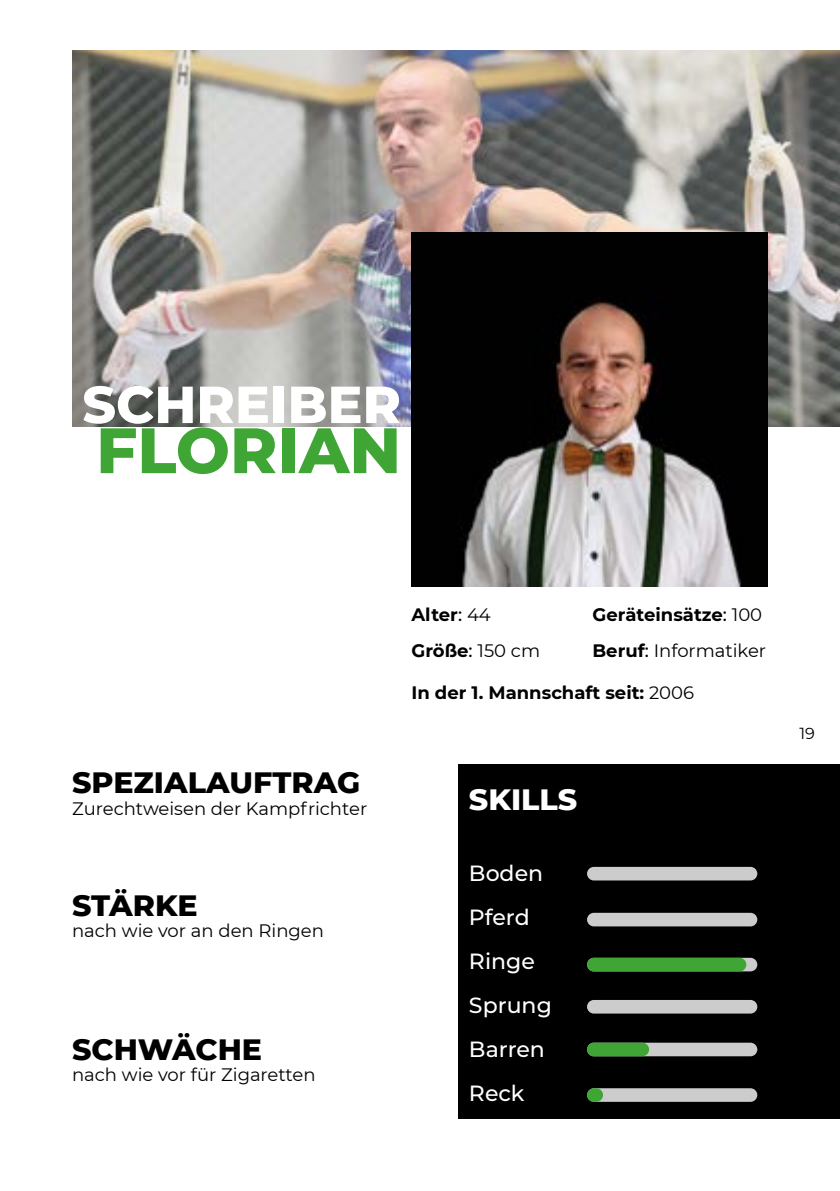
<style>
.page{position:relative;width:840px;height:1191px;background:#fff}
.page>*{position:absolute;margin:0;border:0;box-sizing:border-box;transform-origin:0 0}
.t1{font:800 64px "Montserrat";color:#3fa535}
.t2{font:800 52px "Montserrat";color:#fff}
.t3{font:800 30px "Montserrat";color:#000}
.t4{font:800 30px "Montserrat";color:#fff}
.t5{font:500 22px/44px "Montserrat";color:#fff}
.t6{font:700 18px/36px "Montserrat";color:#000}
.t7{font:18px "Montserrat";color:#000}
.t8{font:16px "Montserrat";color:#000}
.s1{font-weight:500}
.s2{font-weight:400}
</style>
<div class="page">
<img style="left:72px;top:50px;width:767px;height:377px">
<div style="left:458px;top:764px;width:381px;height:355px;background:#000"></div>
<div style="left:586px;top:867px;width:170px;height:13px;background:#ccc;border-radius:7px"></div>
<div style="left:586px;top:912px;width:170px;height:14px;background:#ccc;border-radius:7px"></div>
<div style="left:586px;top:957px;width:170px;height:14px;background:#ccc;border-radius:7px"></div>
<div style="left:586px;top:1000px;width:170px;height:13px;background:#ccc;border-radius:7px"></div>
<div style="left:586px;top:1042px;width:170px;height:14px;background:#ccc;border-radius:7px"></div>
<div style="left:586px;top:1088px;width:170px;height:13px;background:#ccc;border-radius:7px"></div>
<div style="left:586px;top:957px;width:160px;height:14px;background:#3fa535;border-radius:7px"></div>
<div style="left:586px;top:1042px;width:62px;height:14px;background:#3fa535;border-radius:7px"></div>
<div style="left:586px;top:1088px;width:16px;height:13px;background:#3fa535;border-radius:7px"></div>
<img style="left:411px;top:232px;width:356px;height:355px">
<h2 class="t2" style="left:82px;top:366px;width:320px">SCHREIBER</h2>
<h1 class="t1" style="left:96px;top:403px;width:306px">FLORIAN</h1>
<h3 class="t3" style="left:72px;top:760px;width:289px">SPEZIALAUFTRAG</h3>
<p class="t7" style="left:72px;top:796px;width:296px">Zurechtweisen der Kampfrichter</p>
<h3 class="t3" style="left:72px;top:883px;width:127px">STÄRKE</h3>
<p class="t7" style="left:72px;top:918px;width:253px">nach wie vor an den Ringen</p>
<h3 class="t3" style="left:72px;top:1027px;width:191px">SCHWÄCHE</h3>
<p class="t7" style="left:72px;top:1062px;width:245px">nach wie vor für Zigaretten</p>
<p class="t6" style="left:411px;top:596px;width:130px">Alter<span class="s1">:</span> <span class="s2">44<br></span>Größe<span class="s1">:</span> <span class="s2">150 cm</span></p>
<p class="t6" style="left:592px;top:596px;width:175px">Geräteinsätze<span class="s1">:</span> <span class="s2">100<br></span>Beruf<span class="s1">:</span> <span class="s2">Informatiker</span></p>
<p class="t6" style="left:411px;top:674px;width:284px">In der 1. Mannschaft seit: <span class="s2">2006</span></p>
<h3 class="t4" style="left:468px;top:777px;width:110px">SKILLS</h3>
<p class="t5" style="left:468px;top:850px;width:84px">Boden<br>Pferd<br>Ringe<br>Sprung<br>Barren<br>Reck</p>
<p class="t8" style="left:799px;top:722px;width:17px">19</p>
</div>
